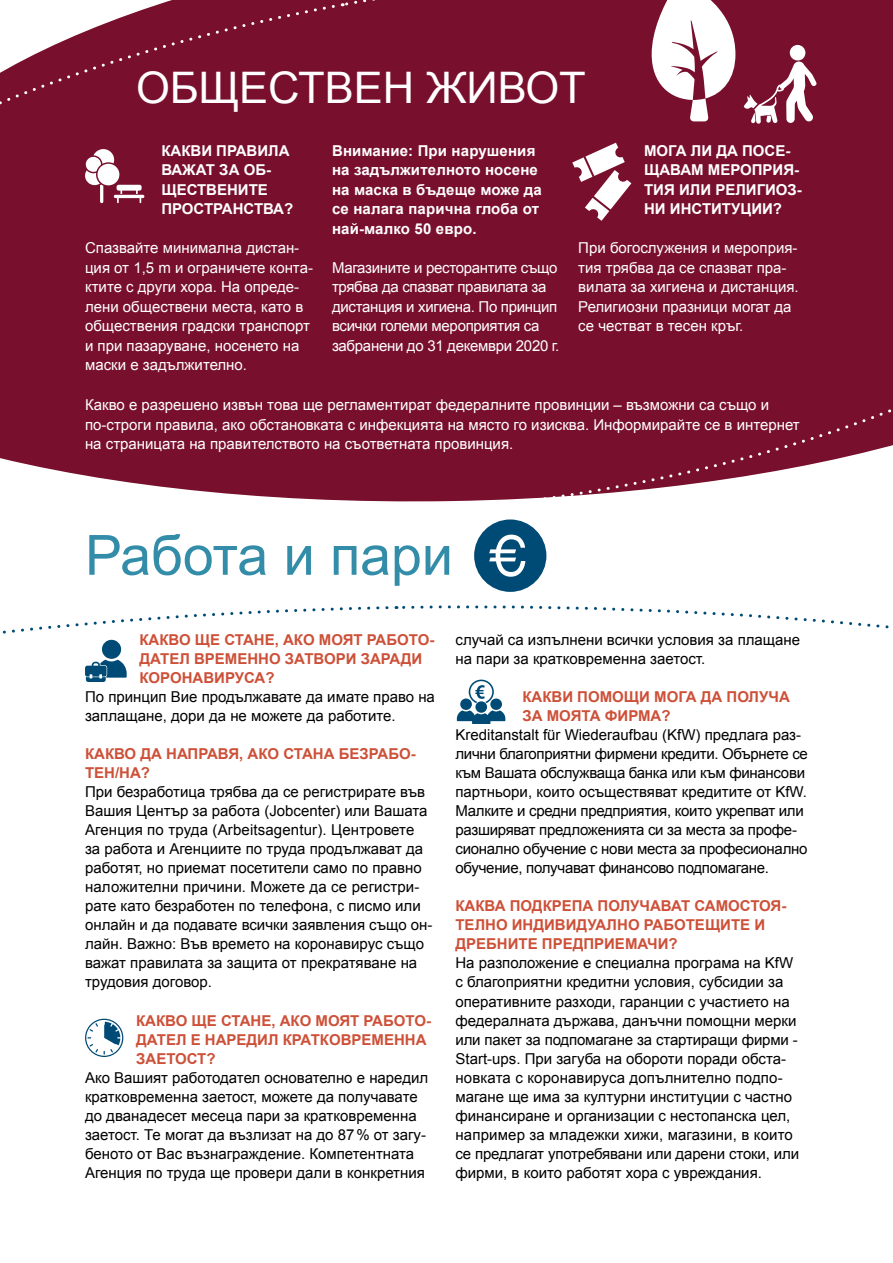
<style>
.page{position:relative;width:893px;height:1263px;background:#fff}
.page>*{position:absolute;margin:0;border:0;box-sizing:border-box;transform-origin:0 0}
.H1-gross{font:55.5px "Arial";color:#338da9}
.H1-gross-2{font:43.5px "Arial";color:#fff}
.Fliesstext{font:15px/19px "Arial";color:#000}
.Fliesstext_10_13{font:15px/19.5px "Arial";color:#fff}
.Fliesstext-2{font:15px/19px "Arial";letter-spacing:-.02em;color:#000}
.H2-Orange{font:700 15px/19px "Arial";color:#cd5038}
.Fliesstext_10_13-2{font:15px/19.5px "Arial";letter-spacing:-.02em;color:#fff}
.Fliesstext_10_13-3{font:700 15px/19.5px "Arial";letter-spacing:.01em;color:#fff}
.H2-Orange_10_13{font:700 15px/19.5px "Arial";color:#fff}
</style>
<div class="page">
<div style="left:337px;top:50px;width:556px;height:451px;background:#780f2d"></div>
<div style="left:343px;top:0;width:550px;height:133px;background:#780f2d"></div>
<div style="left:0;top:3px;width:337px;height:314px;background:#780f2d"></div>
<svg style="left:0;top:317px;width:453px;height:185px;background:#811f3b"></svg>
<div style="left:460px;top:170px;width:433px;height:331px;background:#780f2d"></div>
<svg style="left:652px;top:0;width:83px;height:121px"></svg>
<svg style="left:474px;top:519px;width:72px;height:73px"></svg>
<div style="left:790px;top:45px;width:15px;height:15px;background:#fff;border-radius:50%"></div>
<svg style="left:744px;top:62px;width:72px;height:62px"></svg>
<svg style="left:85px;top:640px;width:42px;height:42px"></svg>
<svg style="left:457px;top:680px;width:48px;height:44px"></svg>
<svg style="left:85px;top:1019px;width:38px;height:38px"></svg>
<svg style="left:572px;top:143px;width:59px;height:78px"></svg>
<svg style="left:85px;top:149px;width:59px;height:54px"></svg>
<h1 class="H1-gross-2" style="left:136px;top:60px;width:451px">ОБЩЕСТВЕН ЖИВОТ</h1>
<h2 class="H2-Orange_10_13" style="left:161px;top:141px;width:133px">КАКВИ ПРАВИЛА<br>ВАЖАТ ЗА ОБ-<br>ЩЕСТВЕНИТЕ<br>ПРОСТРАНСТВА?</h2>
<p class="Fliesstext_10_13" style="left:85px;top:238px;width:229px">Спазвайте минимална дистан&shy;ция от 1,5 m и ограничете конта&shy;ктите с други хора. На опреде&shy;лени обществени места, като в обществения градски транспорт и при пазаруване, носенето на маски е задължително.</p>
<p class="Fliesstext_10_13-3" style="left:332px;top:141px;width:211px">Внимание: При нарушения на задължителното носене на маска в бъдеще може да се налага парична глоба от най-малко 50 евро.</p>
<p class="Fliesstext_10_13-2" style="left:332px;top:258px;width:229px">Магазините и ресторантите също трябва да спазват правилата за дистанция и хигиена. По принцип всички големи мероприятия са забранени до 31 декември 2020 г.</p>
<h2 class="H2-Orange_10_13" style="left:644px;top:141px;width:159px">МОГА ЛИ ДА ПОСЕ-<br>ЩАВАМ МЕРОПРИЯ-<br>ТИЯ ИЛИ РЕЛИГИОЗ-<br>НИ ИНСТИТУЦИИ?</h2>
<p class="Fliesstext_10_13" style="left:578px;top:238px;width:222px">При богослужения и мероприя&shy;тия трябва да се спазват пра&shy;вилата за хигиена и дистанция.<br>Религиозни празници могат да се честват в тесен кръг.</p>
<p class="Fliesstext_10_13" style="left:85px;top:395px;width:716px">Какво е разрешено извън това ще регламентират федералните провинции – възможни са също и по-строги правила, ако обстановката с инфекцията на място го изисква. Информирайте се в интернет на страницата на правителството на съответната провинция.</p>
<h1 class="H1-gross" style="left:85px;top:519px;width:369px">Работа и пари</h1>
<h2 class="H2-Orange" style="left:139px;top:630px;width:296px">КАКВО ЩЕ СТАНЕ, АКО МОЯТ РАБОТО-<br>ДАТЕЛ ВРЕМЕННО ЗАТВОРИ ЗАРАДИ<br>КОРОНАВИРУСА?</h2>
<p class="Fliesstext" style="left:85px;top:687px;width:351px">По принцип Вие продължавате да имате право на заплащане, дори да не можете да работите.</p>
<h2 class="H2-Orange" style="left:85px;top:744px;width:332px">КАКВО ДА НАПРАВЯ, АКО СТАНА БЕЗРАБО-<br>ТЕН/НА?</h2>
<p class="Fliesstext" style="left:85px;top:782px;width:349px">При безработица трябва да се регистрирате във Вашия Център за работа (Jobcenter) или Вашата Агенция по труда (Arbeitsagentur). Центровете за работа и Агенциите по труда продължават да работят, но приемат посетители само по правно наложителни причини. Можете да се регистри&shy;рате като безработен по телефона, с писмо или онлайн и да подавате всички заявления също он&shy;лайн. Важно: Във времето на коронавирус също важат правилата за защита от прекратяване на трудовия договор.</p>
<h2 class="H2-Orange" style="left:136px;top:1011px;width:296px">КАКВО ЩЕ СТАНЕ, АКО МОЯТ РАБОТО-<br>ДАТЕЛ Е НАРЕДИЛ КРАТКОВРЕМЕННА<br>ЗАЕТОСТ?</h2>
<p class="Fliesstext" style="left:85px;top:1068px;width:345px">Ако Вашият работодател основателно е наредил кратковременна заетост, можете да получавате до дванадесет месеца пари за кратковременна заетост. Те могат да възлизат на до 87% от загу&shy;беното от Вас възнаграждение. Компетентната Агенция по труда ще провери дали в конкретния</p>
<p class="Fliesstext" style="left:455px;top:630px;width:346px">случай са изпълнени всички условия за плащане на пари за кратковременна заетост.</p>
<h2 class="H2-Orange" style="left:522px;top:687px;width:269px">КАКВИ ПОМОЩИ МОГА ДА ПОЛУЧА<br>ЗА МОЯТА ФИРМА?</h2>
<p class="Fliesstext-2" style="left:455px;top:725px;width:354px">Kreditanstalt für Wiederaufbau (KfW) предлага раз&shy;лични благоприятни фирмени кредити. Обърнете се към Вашата обслужваща банка или към финансови партньори, които осъществяват кредитите от KfW.<br>Малките и средни предприятия, които укрепват или разширяват предложенията си за места за профе&shy;сионално обучение с нови места за професионално обучение, получават финансово подпомагане.</p>
<h2 class="H2-Orange" style="left:455px;top:897px;width:332px">КАКВА ПОДКРЕПА ПОЛУЧАВАТ САМОСТОЯ-<br>ТЕЛНО ИНДИВИДУАЛНО РАБОТЕЩИТЕ И<br>ДРЕБНИТЕ ПРЕДПРИЕМАЧИ?</h2>
<p class="Fliesstext" style="left:455px;top:954px;width:345px">На разположение е специална програма на KfW с благоприятни кредитни условия, субсидии за оперативните разходи, гаранции с участието на федералната държава, данъчни помощни мерки или пакет за подпомагане за стартиращи фирми - Start-ups. При загуба на обороти поради обста&shy;новката с коронавируса допълнително подпо&shy;магане ще има за културни институции с частно финансиране и организации с нестопанска цел, например за младежки хижи, магазини, в които се предлагат употребявани или дарени стоки, или фирми, в които работят хора с увреждания.</p>
</div>
